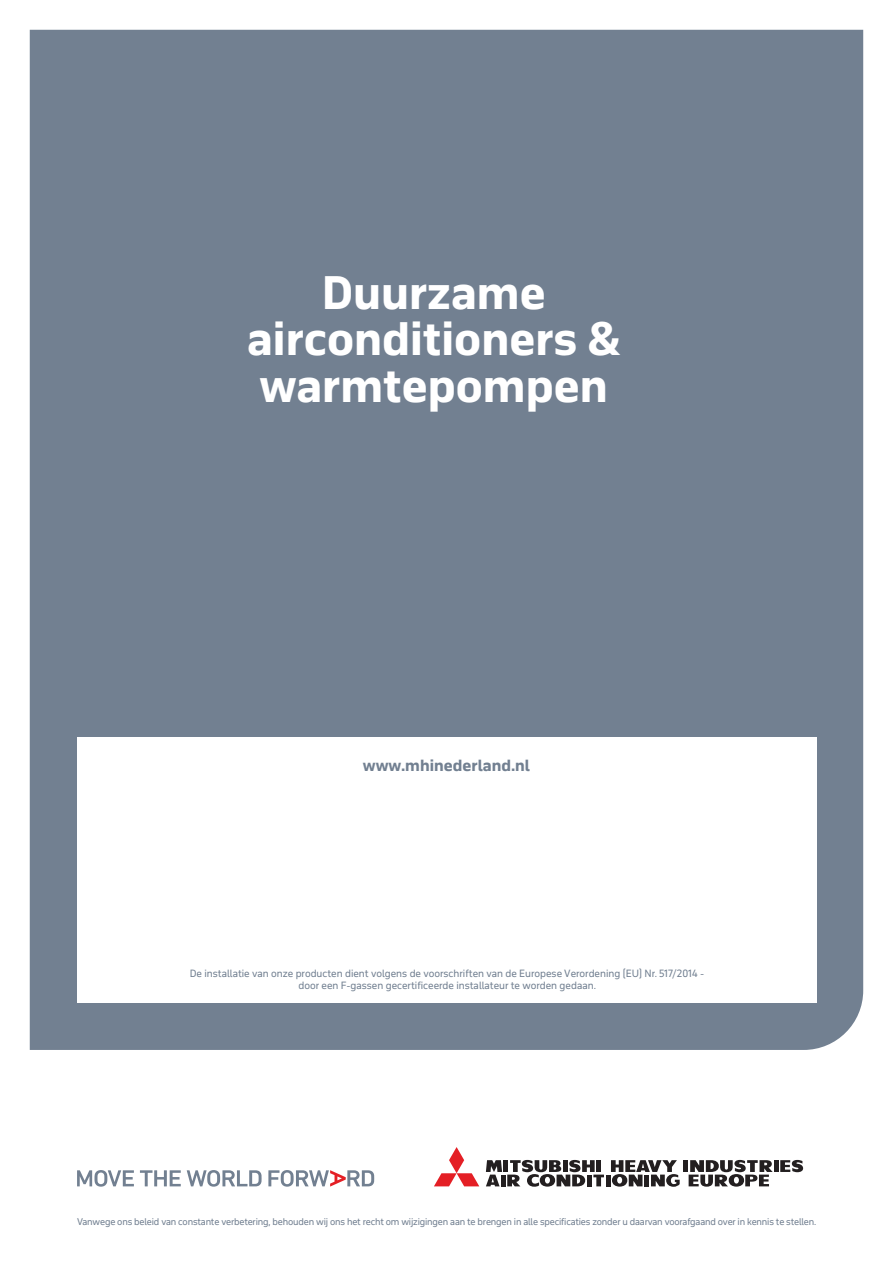
<style>
.page{position:relative;width:893px;height:1263px;background:#fff}
.page>*{position:absolute;margin:0;border:0;box-sizing:border-box;transform-origin:0 0}
.t1{font:43.5px/46.5px "acdbeab 9 ab 36 ca 37 subsetof November Pro Hea";color:#fff;text-align:center}
.t2{font:15px "acdbeab 9 ab 36 ca 37 subsetof November Pro Hea";color:#728091}
.t3{font:9.75px/11.7px "b 3 ab 9480 befe 0 cfb subsetof November Pro Reg";color:#728091;text-align:center}
.t4{font:9px "b 3 ab 9480 befe 0 cfb subsetof November Pro Reg";letter-spacing:-.015em;color:#728091}
</style>
<div class="page">
<div style="left:30px;top:30px;width:833px;height:1020px;background:#728091"></div>
<svg style="left:77px;top:1170px;width:57px;height:17px"></svg>
<svg style="left:140px;top:1170px;width:41px;height:16px"></svg>
<svg style="left:187px;top:1170px;width:75px;height:17px"></svg>
<svg style="left:268px;top:1170px;width:106px;height:17px"></svg>
<div style="left:77px;top:737px;width:739px;height:266px;background:#fff"></div>
<svg style="left:434px;top:1147px;width:45px;height:39px"></svg>
<hr style="left:774px;top:1160px;width:4px;height:12px;background:#231f20">
<hr style="left:684px;top:1160px;width:4px;height:12px;background:#231f20">
<svg style="left:780px;top:1160px;width:23px;height:12px"></svg>
<div style="left:606px;top:1174px;width:5px;height:12px;background:#231f20"></div>
<svg style="left:486px;top:1160px;width:118px;height:27px"></svg>
<svg style="left:611px;top:1160px;width:69px;height:27px"></svg>
<svg style="left:689px;top:1160px;width:84px;height:27px"></svg>
<h1 class="t1" style="left:247px;top:265px;width:375px">Duurzame airconditioners &amp; warmtepompen</h1>
<h2 class="t2" style="left:363px;top:753px;width:169px">www.mhinederland.nl</h2>
<p class="t3" style="left:190px;top:967px;width:516px">De installatie van onze producten dient volgens de voorschriften van de Europese Verordening (EU) Nr. 517/2014 - door een F-gassen gecertificeerde installateur te worden gedaan.</p>
<p class="t4" style="left:77px;top:1215px;width:741px">Vanwege ons beleid van constante verbetering, behouden wij ons het recht om wijzigingen aan te brengen in alle specificaties zonder u daarvan voorafgaand over in kennis te stellen.</p>
</div>
